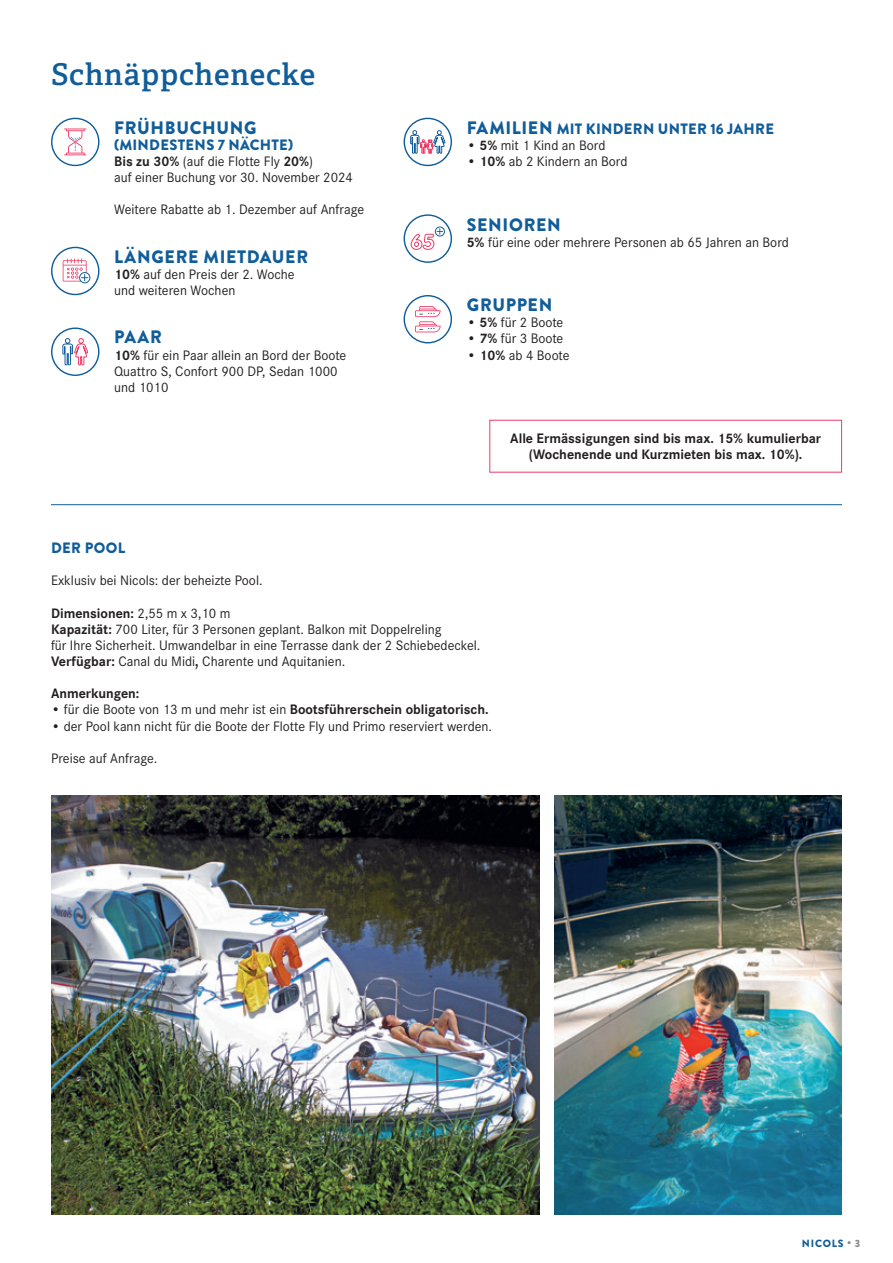
<style>
.page{position:relative;width:893px;height:1263px;background:#fff}
.page>*{position:absolute;margin:0;border:0;box-sizing:border-box;transform-origin:0 0}
.t1{font:600 30px "Adelle";letter-spacing:.025em;color:#115d9a}
.t2{font:900 18px "Brandon Grotesque";letter-spacing:.04em;color:#115d9a}
.t3{font:900 15px "Brandon Grotesque";letter-spacing:.02em;color:#115d9a}
.t4{font:14.25px/16.2px "Corporate S Pro";color:#231f20}
.t5{font:700 14.25px/16.2px "Corporate S Pro";color:#231f20;text-align:center}
.t6{font:900 10.5px "Brandon Grotesque";letter-spacing:.07em;color:#115d9a}
.s1{font-weight:700}
.s2{font-size:18px}
.s3{color:#8a8685}
</style>
<div class="page">
<img style="left:51px;top:795px;width:489px;height:419px">
<img style="left:555px;top:795px;width:287px;height:419px">
<div style="left:51px;top:327px;width:48px;height:49px;border:1px solid #115d9a;border-radius:50%"></div>
<svg style="left:62px;top:338px;width:27px;height:28px"></svg>
<div style="left:404px;top:118px;width:48px;height:48px;border:1px solid #115d9a;border-radius:50%"></div>
<svg style="left:410px;top:130px;width:36px;height:24px"></svg>
<div style="left:51px;top:247px;width:48px;height:48px;border:1px solid #115d9a;border-radius:50%"></div>
<div style="left:80px;top:273px;width:10px;height:10px;background:#437faf;border-radius:50%"></div>
<div style="left:79px;top:272px;width:11px;height:11px;border:1px solid #115d9a;border-radius:50%"></div>
<svg style="left:63px;top:259px;width:25px;height:22px"></svg>
<div style="left:51px;top:118px;width:48px;height:48px;border:1px solid #115d9a;border-radius:50%"></div>
<svg style="left:64px;top:129px;width:22px;height:26px"></svg>
<div style="left:404px;top:214px;width:48px;height:49px;border:1px solid #115d9a;border-radius:50%"></div>
<div style="left:435px;top:226px;width:10px;height:11px;border:1px solid #115d9a;border-radius:50%"></div>
<svg style="left:410px;top:228px;width:33px;height:22px"></svg>
<div style="left:404px;top:295px;width:48px;height:48px;border:1px solid #115d9a;border-radius:50%"></div>
<svg style="left:415px;top:306px;width:26px;height:26px"></svg>
<div style="left:489px;top:420px;width:353px;height:52px;border:1px solid #ef3b66"></div>
<hr style="left:51px;top:504px;width:791px;height:1px;background:#115d9a">
<h1 class="t1" style="left:51px;top:56px;width:266px">Schnäppchenecke</h1>
<p class="t2" style="left:114px;top:115px;width:144px">FRÜHBUCHUNG</p>
<p class="t3" style="left:114px;top:134px;width:180px">(MINDESTENS 7 NÄCHTE)</p>
<p class="t4" style="left:114px;top:152px;width:240px"><span class="s1">Bis zu 30%</span> (auf die Flotte Fly <span class="s1">20%</span>)<br>auf einer Buchung vor 30. November 2024</p>
<p class="t4" style="left:114px;top:201px;width:252px">Weitere Rabatte ab 1. Dezember auf Anfrage</p>
<p class="t2" style="left:114px;top:244px;width:195px">LÄNGERE MIETDAUER</p>
<p class="t4" style="left:114px;top:265px;width:182px"><span class="s1">10%</span> auf den Preis der 2. Woche und weiteren Wochen</p>
<p class="t2" style="left:114px;top:324px;width:49px">PAAR</p>
<p class="t4" style="left:114px;top:346px;width:234px"><span class="s1">10%</span> für ein Paar allein an Bord der Boote<br>Quattro S, Confort 900 DP, Sedan 1000 und 1010</p>
<p class="t3" style="left:467px;top:118px;width:309px"><span class="s2">FAMILIEN</span> MIT KINDERN UNTER 16 JAHRE</p>
<p class="t4" style="left:467px;top:136px;width:140px">• <span class="s1">5%</span> mit 1 Kind an Bord</p>
<p class="t4" style="left:467px;top:152px;width:162px">• <span class="s1">10%</span> ab 2 Kindern an Bord</p>
<p class="t2" style="left:467px;top:212px;width:96px">SENIOREN</p>
<p class="t4" style="left:467px;top:233px;width:324px"><span class="s1">5%</span> für eine oder mehrere Personen ab 65 Jahren an Bord</p>
<p class="t2" style="left:467px;top:292px;width:87px">GRUPPEN</p>
<p class="t4" style="left:467px;top:313px;width:98px">• <span class="s1">5%</span> für 2 Boote</p>
<p class="t4" style="left:467px;top:330px;width:98px">• <span class="s1">7%</span> für 3 Boote</p>
<p class="t4" style="left:467px;top:346px;width:104px">• <span class="s1">10%</span> ab 4 Boote</p>
<p class="t5" style="left:510px;top:429px;width:312px">Alle Ermässigungen sind bis max. 15% kumulierbar (Wochenende und Kurzmieten bis max. 10%).</p>
<p class="t3" style="left:51px;top:537px;width:76px">DER POOL</p>
<p class="t4" style="left:51px;top:571px;width:213px">Exklusiv bei Nicols: der beheizte Pool.</p>
<p class="t4" style="left:51px;top:604px;width:431px"><span class="s1">Dimensionen:</span> 2,55 m x 3,10 m<br><span class="s1">Kapazität:</span> 700 Liter, für 3 Personen geplant. Balkon mit Doppelreling<br>für Ihre Sicherheit. Umwandelbar in eine Terrasse dank der 2 Schiebedeckel.<br><span class="s1">Verfügbar:</span> Canal du Midi<span class="s1">,</span> Charente und Aquitanien.</p>
<p class="t5" style="left:51px;top:684px;width:90px">Anmerkungen:</p>
<p class="t4" style="left:51px;top:700px;width:439px">• für die Boote von 13 m und mehr ist ein <span class="s1">Bootsführerschein obligatorisch.</span></p>
<p class="t4" style="left:51px;top:717px;width:443px">• der Pool kann nicht für die Boote der Flotte Fly und Primo reserviert werden.</p>
<p class="t4" style="left:51px;top:749px;width:108px">Preise auf Anfrage.</p>
<p class="t6" style="left:802px;top:1235px;width:60px">NICOLS <span class="s3">• 3</span></p>
</div>
